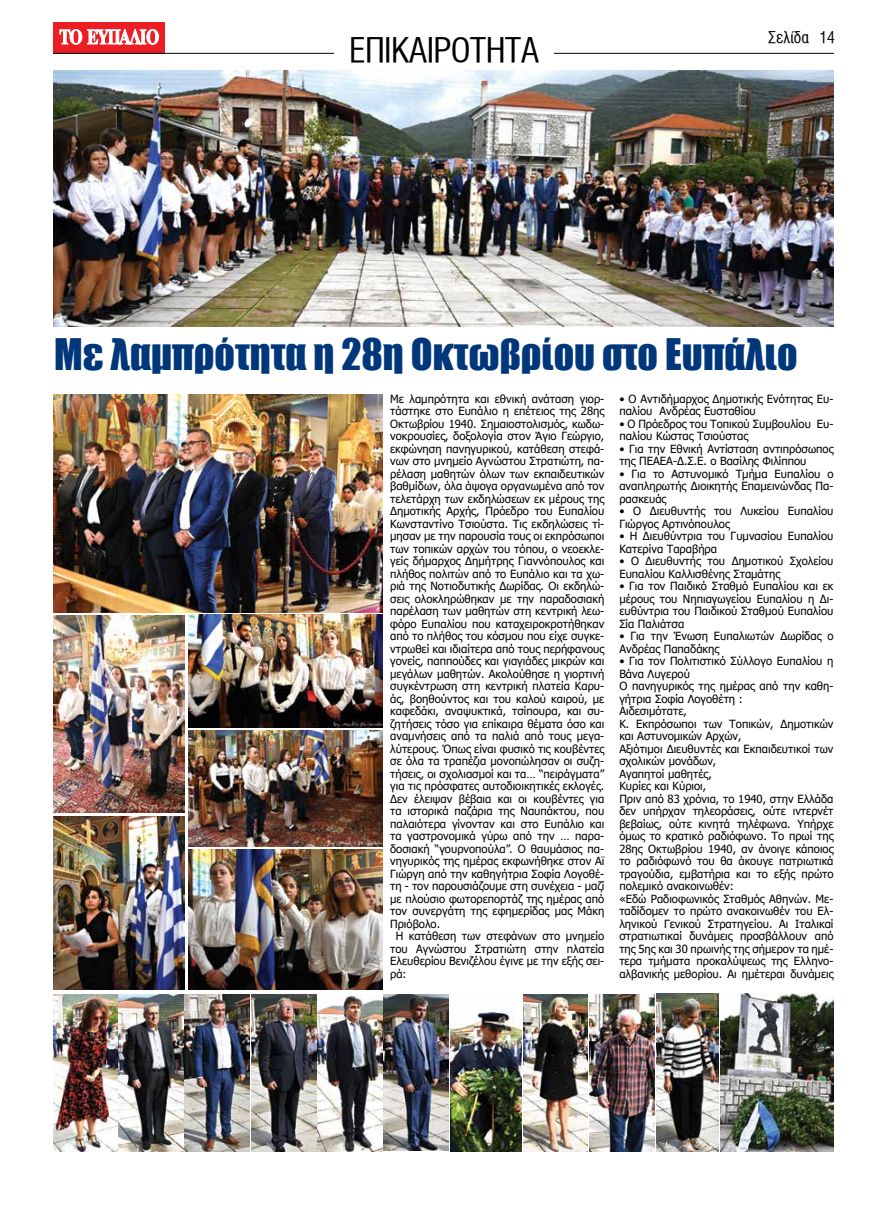
<style>
.page{position:relative;width:869px;height:1205px;background:#fff}
.page>*{position:absolute;margin:0;border:0;box-sizing:border-box;transform-origin:0 0}
.t1{font:40px "Impact";color:#00377b}
.t2{font:34px "UB Helvetica Cond";letter-spacing:-.02em;color:#000}
.t3{font:16.25px "UB Helvetica Cond";color:#000}
.t4{font:11.25px/12.5px "Tahoma";color:#000}
</style>
<div class="page">
<div style="left:53px;top:22px;width:112px;height:31px;background:#ed1d24"></div>
<svg style="left:60px;top:29px;width:99px;height:16px"></svg>
<hr style="left:53px;top:53px;width:815px;height:1px;background:#000">
<div style="left:833px;top:51px;width:35px;height:7px;background:#fff"></div>
<div style="left:334px;top:35px;width:220px;height:27px;background:#fff"></div>
<img style="left:53px;top:994px;width:130px;height:157px">
<img style="left:185px;top:994px;width:64px;height:158px">
<img style="left:251px;top:994px;width:131px;height:157px">
<img style="left:384px;top:994px;width:64px;height:157px">
<img style="left:450px;top:994px;width:137px;height:158px">
<img style="left:656px;top:993px;width:62px;height:159px">
<img style="left:589px;top:994px;width:65px;height:157px">
<img style="left:53px;top:71px;width:780px;height:255px">
<img style="left:720px;top:993px;width:113px;height:158px">
<img style="left:189px;top:614px;width:194px;height:113px">
<img style="left:53px;top:615px;width:132px;height:198px">
<img style="left:53px;top:816px;width:132px;height:173px">
<img style="left:189px;top:849px;width:194px;height:140px">
<img style="left:189px;top:730px;width:194px;height:117px">
<img style="left:53px;top:394px;width:329px;height:218px">
<h2 class="t2" style="left:349px;top:32px;width:191px">ΕΠΙΚΑΙΡΟΤΗΤΑ</h2>
<h3 class="t3" style="left:767px;top:29px;width:68px">Σελίδα 14</h3>
<h1 class="t1" style="left:54px;top:323px;width:744px">Με λαμπρότητα η 28η Οκτωβρίου στο Ευπάλιο</h1>
<p class="t4" style="left:390px;top:393px;width:215px">Με λαμπρότητα και εθνική ανάταση γιορ-</p>
<p class="t4" style="left:390px;top:406px;width:215px">τάστηκε στο Ευπάλιο η επέτειος της 28ης</p>
<p class="t4" style="left:390px;top:418px;width:215px">Οκτωβρίου 1940. Σημαιοστολισμός, κωδω-</p>
<p class="t4" style="left:390px;top:431px;width:215px">νοκρουσίες, δοξολογία στον Άγιο Γεώργιο,</p>
<p class="t4" style="left:390px;top:443px;width:215px">εκφώνηση πανηγυρικού, κατάθεση στεφά-</p>
<p class="t4" style="left:390px;top:456px;width:215px">νων στο μνημείο Αγνώστου Στρατιώτη, πα-</p>
<p class="t4" style="left:390px;top:468px;width:215px">ρέλαση μαθητών όλων των εκπαιδευτικών</p>
<p class="t4" style="left:390px;top:481px;width:215px">βαθμίδων, όλα άψογα οργανωμένα από τον</p>
<p class="t4" style="left:390px;top:493px;width:215px">τελετάρχη των εκδηλώσεων εκ μέρους της</p>
<p class="t4" style="left:390px;top:506px;width:215px">Δημοτικής Αρχής, Πρόεδρο του Ευπαλίου</p>
<p class="t4" style="left:390px;top:518px;width:215px">Κωνσταντίνο Τσιούστα. Τις εκδηλώσεις τί-</p>
<p class="t4" style="left:390px;top:531px;width:215px">μησαν με την παρουσία τους οι εκπρόσωποι</p>
<p class="t4" style="left:390px;top:543px;width:215px">των τοπικών αρχών του τόπου, ο νεοεκλε-</p>
<p class="t4" style="left:390px;top:556px;width:215px">γείς δήμαρχος Δημήτρης Γιαννόπουλος και</p>
<p class="t4" style="left:390px;top:568px;width:215px">πλήθος πολιτών από το Ευπάλιο και τα χω-</p>
<p class="t4" style="left:390px;top:581px;width:215px">ριά της Νοτιοδυτικής Δωρίδας. Οι εκδηλώ-</p>
<p class="t4" style="left:390px;top:593px;width:215px">σεις ολοκληρώθηκαν με την παραδοσιακή</p>
<p class="t4" style="left:390px;top:606px;width:215px">παρέλαση των μαθητών στη κεντρική λεω-</p>
<p class="t4" style="left:390px;top:618px;width:215px">φόρο Ευπαλίου που καταχειροκροτήθηκαν</p>
<p class="t4" style="left:390px;top:631px;width:215px">από το πλήθος του κόσμου που είχε συγκε-</p>
<p class="t4" style="left:390px;top:643px;width:215px">ντρωθεί και ιδιαίτερα από τους περήφανους</p>
<p class="t4" style="left:390px;top:656px;width:215px">γονείς, παππούδες και γιαγιάδες μικρών και</p>
<p class="t4" style="left:390px;top:668px;width:215px">μεγάλων μαθητών. Ακολούθησε η γιορτινή</p>
<p class="t4" style="left:390px;top:681px;width:215px">συγκέντρωση στη κεντρική πλατεία Καρυ-</p>
<p class="t4" style="left:390px;top:693px;width:215px">άς, βοηθούντος και του καλού καιρού, με</p>
<p class="t4" style="left:390px;top:706px;width:215px">καφεδάκι, αναψυκτικά, τσίπουρα, και συ-</p>
<p class="t4" style="left:390px;top:718px;width:215px">ζητήσεις τόσο για επίκαιρα θέματα όσο και</p>
<p class="t4" style="left:390px;top:731px;width:215px">αναμνήσεις από τα παλιά από τους μεγα-</p>
<p class="t4" style="left:390px;top:743px;width:215px">λύτερους. Όπως είναι φυσικό τις κουβέντες</p>
<p class="t4" style="left:390px;top:756px;width:215px">σε όλα τα τραπέζια μονοπώλησαν οι συζη-</p>
<p class="t4" style="left:390px;top:768px;width:215px">τήσεις, οι σχολιασμοί και τα… “πειράγματα”</p>
<p class="t4" style="left:390px;top:781px;width:215px">για τις πρόσφατες αυτοδιοικητικές εκλογές.</p>
<p class="t4" style="left:390px;top:793px;width:215px">Δεν έλειψαν βέβαια και οι κουβέντες για</p>
<p class="t4" style="left:390px;top:806px;width:215px">τα ιστορικά παζάρια της Ναυπάκτου, που</p>
<p class="t4" style="left:390px;top:818px;width:215px">παλαιότερα γίνονταν και στο Ευπάλιο και</p>
<p class="t4" style="left:390px;top:831px;width:215px">τα γαστρονομικά γύρω από την … παρα-</p>
<p class="t4" style="left:390px;top:843px;width:215px">δοσιακή “γουρνοπούλα”. Ο θαυμάσιος πα-</p>
<p class="t4" style="left:390px;top:856px;width:215px">νηγυρικός της ημέρας εκφωνήθηκε στον Αϊ</p>
<p class="t4" style="left:390px;top:868px;width:215px">Γιώργη από την καθηγήτρια Σοφία Λογοθέ-</p>
<p class="t4" style="left:390px;top:881px;width:215px">τη - τον παρουσιάζουμε στη συνέχεια - μαζί</p>
<p class="t4" style="left:390px;top:893px;width:215px">με πλούσιο φωτορεπορτάζ της ημέρας από</p>
<p class="t4" style="left:390px;top:906px;width:215px">τον συνεργάτη της εφημερίδας μας Μάκη</p>
<p class="t4" style="left:390px;top:918px;width:51px">Πριόβολο.</p>
<p class="t4" style="left:395px;top:931px;width:210px">Η κατάθεση των στεφάνων στο μνημείο</p>
<p class="t4" style="left:390px;top:943px;width:215px">του Αγνώστου Στρατιώτη στην πλατεία</p>
<p class="t4" style="left:390px;top:956px;width:215px">Ελευθερίου Βενιζέλου έγινε με την εξής σει-</p>
<p class="t4" style="left:390px;top:968px;width:18px">ρά:</p>
<p class="t4" style="left:619px;top:393px;width:215px">• Ο Αντιδήμαρχος Δημοτικής Ενότητας Ευ&shy;παλίου Ανδρέας Ευσταθίου</p>
<p class="t4" style="left:619px;top:418px;width:215px">• Ο Πρόεδρος του Τοπικού Συμβουλίου Ευ&shy;παλίου Κώστας Τσιούστας</p>
<p class="t4" style="left:619px;top:443px;width:215px">• Για την Εθνική Αντίσταση αντιπρόσωπος της ΠΕΑΕΑ-Δ.Σ.Ε. ο Βασίλης Φιλίππου</p>
<p class="t4" style="left:619px;top:468px;width:215px;text-align:justify">• Για το Αστυνομικό Τμήμα Ευπαλίου ο αναπληρωτής Διοικητής Επαμεινώνδας Πα&shy;ρασκευάς</p>
<p class="t4" style="left:619px;top:506px;width:215px">• Ο Διευθυντής του Λυκείου Ευπαλίου<br>Γιώργος Αρτινόπουλος</p>
<p class="t4" style="left:619px;top:531px;width:215px">• Η Διευθύντρια του Γυμνασίου Ευπαλίου<br>Κατερίνα Ταραβήρα</p>
<p class="t4" style="left:619px;top:556px;width:215px">• Ο Διευθυντής του Δημοτικού Σχολείου<br>Ευπαλίου Καλλισθένης Σταμάτης</p>
<p class="t4" style="left:619px;top:581px;width:215px;text-align:justify">• Για τον Παιδικό Σταθμό Ευπαλίου και εκ μέρους του Νηπιαγωγείου Ευπαλίου η Δι&shy;ευθύντρια του Παιδικού Σταθμού Ευπαλίου Σία Παλιάτσα</p>
<p class="t4" style="left:619px;top:631px;width:215px">• Για την Ένωση Ευπαλιωτών Δωρίδας ο<br>Ανδρέας Παπαδάκης</p>
<p class="t4" style="left:619px;top:656px;width:215px">• Για τον Πολιτιστικό Σύλλογο Ευπαλίου η Βάνα Λυγερού<br>Ο πανηγυρικός της ημέρας από την καθη&shy;γήτρια Σοφία Λογοθέτη :<br>Αιδεσιμότατε,<br>Κ. Εκπρόσωποι των Τοπικών, Δημοτικών και Αστυνομικών Αρχών,<br>Αξιότιμοι Διευθυντές και Εκπαιδευτικοί των σχολικών μονάδων,<br>Αγαπητοί μαθητές,<br>Κυρίες και Κύριοι,<br>Πριν από 83 χρόνια, το 1940, στην Ελλάδα δεν υπήρχαν τηλεοράσεις, ούτε ιντερνέτ βεβαίως, ούτε κινητά τηλέφωνα. Υπήρχε όμως το κρατικό ραδιόφωνο. Το πρωί της 28ης Οκτωβρίου 1940, αν άνοιγε κάποιος το ραδιόφωνό του θα άκουγε πατριωτικά τραγούδια, εμβατήρια και το εξής πρώτο πολεμικό ανακοινωθέν:<br>«Εδώ Ραδιοφωνικός Σταθμός Αθηνών. Με&shy;ταδίδομεν το πρώτο ανακοινωθέν του Ελ&shy;ληνικού Γενικού Στρατηγείου. Αι Ιταλικαί στρατιωτικαί δυνάμεις προσβάλλουν από της 5ης και 30 πρωινής της σήμερον τα ημέ&shy;τερα τμήματα προκαλύψεως της Ελληνο&shy;αλβανικής μεθορίου. Αι ημέτεραι δυνάμεις</p>
</div>
